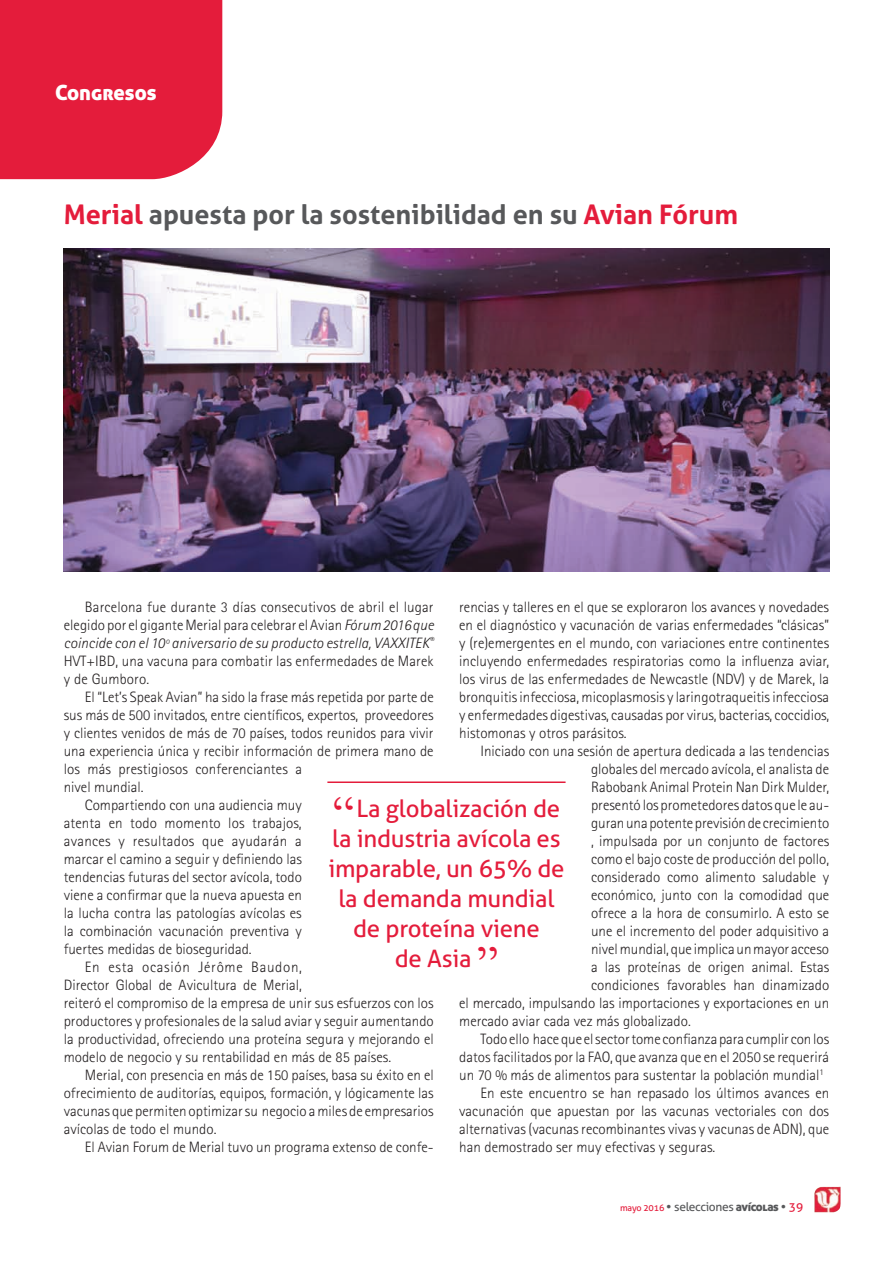
<style>
.page{position:relative;width:893px;height:1263px;background:#fff}
.page>*{position:absolute;margin:0;border:0;box-sizing:border-box;transform-origin:0 0}
.t1{font:55.5px "Times New Roman";color:#e41c3b;scale:.87 1}
.t2{font:700 27px "Aller";color:#57585a}
.t3{font:24px "Aller";letter-spacing:-.01em;color:#e41c3b}
.t4{font:21px "Aller Display";color:#fff}
.t5{font:300 15px/18px "Rotis Sans Serif";color:#231f20;text-align:justify}
.t6{font:300 15px "Rotis Sans Serif";letter-spacing:.02em;color:#231f20}
.t7{font:300 15px "Rotis Sans Serif";letter-spacing:.045em;color:#231f20}
.t8{font:12px "Aller";letter-spacing:-.03em;color:#57585a}
.s1{color:#e41c3b}
.s2{font-style:italic}
.s3{font-size:9px;color:#e41c3b}
.s4{font-weight:700}
.s5{font-family:"Aller Display"}
</style>
<div class="page">
<img style="left:814px;top:1186px;width:27px;height:26px">
<img style="left:64px;top:249px;width:765px;height:323px">
<hr style="left:327px;top:781px;width:239px;height:2px;background:#e41c3b">
<div style="left:0;top:0;width:222px;height:179px;background:#e41c3b"></div>
<h3 class="t4" style="left:55px;top:79px;width:103px">Congresos</h3>
<h2 class="t2" style="left:64px;top:198px;width:676px"><span class="s1">Merial</span> apuesta por la sostenibilidad en su <span class="s1">Avian Fórum</span></h2>
<p class="t5" style="left:64px;top:598px;width:372px;text-indent:21px">Barcelona fue durante 3 días consecutivos de abril el lugar elegido por el gigante Merial para celebrar el Avian <span class="s2">Fórum 2016 que coincide con el 10º aniversario de su producto estrella, VAXXITEK</span><sup>® </sup>HVT+IBD, una vacuna para combatir las enfermedades de Marek y de Gumboro.</p>
<p class="t5" style="left:85px;top:688px;width:350px">El “Let’s Speak Avian” ha sido la frase más repetida por parte de</p>
<p class="t5" style="left:64px;top:706px;width:372px">sus más de 500 invitados, entre científicos, expertos, proveedores</p>
<p class="t5" style="left:64px;top:724px;width:371px">y clientes venidos de más de 70 países, todos reunidos para vivir</p>
<p class="t5" style="left:64px;top:742px;width:371px">una experiencia única y recibir información de primera mano de</p>
<p class="t5" style="left:64px;top:760px;width:240px">los más prestigiosos conferenciantes a</p>
<p class="t5" style="left:64px;top:778px;width:81px">nivel mundial.</p>
<p class="t5" style="left:85px;top:796px;width:218px">Compartiendo con una audiencia muy</p>
<p class="t5" style="left:64px;top:814px;width:239px">atenta en todo momento los trabajos,</p>
<p class="t6" style="left:64px;top:832px;width:239px">avances y resultados que ayudarán a</p>
<p class="t5" style="left:64px;top:850px;width:240px">marcar el camino a seguir y definiendo las</p>
<p class="t5" style="left:64px;top:868px;width:240px">tendencias futuras del sector avícola, todo</p>
<p class="t5" style="left:64px;top:886px;width:240px">viene a confirmar que la nueva apuesta en</p>
<p class="t5" style="left:64px;top:904px;width:240px">la lucha contra las patologías avícolas es</p>
<p class="t5" style="left:64px;top:922px;width:240px">la combinación vacunación preventiva y</p>
<p class="t5" style="left:64px;top:940px;width:189px">fuertes medidas de bioseguridad.</p>
<p class="t7" style="left:85px;top:958px;width:219px">En esta ocasión Jérôme Baudon,</p>
<p class="t5" style="left:64px;top:976px;width:240px">Director Global de Avicultura de Merial,</p>
<p class="t5" style="left:64px;top:994px;width:371px">reiteró el compromiso de la empresa de unir sus esfuerzos con los</p>
<p class="t5" style="left:64px;top:1012px;width:371px">productores y profesionales de la salud aviar y seguir aumentando</p>
<p class="t5" style="left:64px;top:1030px;width:371px">la productividad, ofreciendo una proteína segura y mejorando el</p>
<p class="t5" style="left:64px;top:1048px;width:329px">modelo de negocio y su rentabilidad en más de 85 países.</p>
<p class="t5" style="left:85px;top:1066px;width:350px">Merial, con presencia en más de 150 países, basa su éxito en el</p>
<p class="t5" style="left:64px;top:1084px;width:371px">ofrecimiento de auditorías, equipos, formación, y lógicamente las</p>
<p class="t5" style="left:64px;top:1102px;width:371px">vacunas que permiten optimizar su negocio a miles de empresarios</p>
<p class="t5" style="left:64px;top:1120px;width:154px">avícolas de todo el mundo.</p>
<p class="t5" style="left:85px;top:1138px;width:350px">El Avian Forum de Merial tuvo un programa extenso de confe-</p>
<p class="t5" style="left:459px;top:598px;width:371px">rencias y talleres en el que se exploraron los avances y novedades en el diagnóstico y vacunación de varias enfermedades “clásicas” y (re)emergentes en el mundo, con variaciones entre continentes incluyendo enfermedades respiratorias como la influenza aviar, los virus de las enfermedades de Newcastle (NDV) y de Marek, la bronquitis infecciosa, micoplasmosis y laringotraqueitis infecciosa y enfermedades digestivas, causadas por virus, bacterias, coccidios, histomonas y otros parásitos.</p>
<p class="t5" style="left:480px;top:742px;width:350px">Iniciado con una sesión de apertura dedicada a las tendencias</p>
<p class="t5" style="left:591px;top:760px;width:240px">globales del mercado avícola, el analista de</p>
<p class="t5" style="left:591px;top:778px;width:240px">Rabobank Animal Protein Nan Dirk Mulder,</p>
<p class="t5" style="left:591px;top:796px;width:240px">presentó los prometedores datos que le au-</p>
<p class="t5" style="left:591px;top:814px;width:240px">guran una potente previsión de crecimiento</p>
<p class="t5" style="left:591px;top:832px;width:240px">, impulsada por un conjunto de factores</p>
<p class="t5" style="left:591px;top:850px;width:240px">como el bajo coste de producción del pollo,</p>
<p class="t5" style="left:591px;top:868px;width:240px">considerado como alimento saludable y</p>
<p class="t5" style="left:591px;top:886px;width:240px">económico, junto con la comodidad que</p>
<p class="t5" style="left:591px;top:904px;width:240px">ofrece a la hora de consumirlo. A esto se</p>
<p class="t5" style="left:591px;top:922px;width:240px">une el incremento del poder adquisitivo a</p>
<p class="t5" style="left:591px;top:940px;width:239px">nivel mundial, que implica un mayor acceso</p>
<p class="t5" style="left:591px;top:958px;width:240px">a las proteínas de origen animal. Estas</p>
<p class="t5" style="left:591px;top:976px;width:240px">condiciones favorables han dinamizado</p>
<p class="t5" style="left:459px;top:994px;width:371px">el mercado, impulsando las importaciones y exportaciones en un</p>
<p class="t5" style="left:459px;top:1012px;width:233px">mercado aviar cada vez más globalizado.</p>
<p class="t5" style="left:480px;top:1030px;width:350px">Todo ello hace que el sector tome confianza para cumplir con los</p>
<p class="t5" style="left:459px;top:1048px;width:371px">datos facilitados por la FAO, que avanza que en el 2050 se requerirá</p>
<p class="t5" style="left:459px;top:1066px;width:366px">un 70 % más de alimentos para sustentar la población mundial<sup>1</sup></p>
<p class="t5" style="left:480px;top:1084px;width:350px">En este encuentro se han repasado los últimos avances en</p>
<p class="t5" style="left:459px;top:1102px;width:371px">vacunación que apuestan por las vacunas vectoriales con dos</p>
<p class="t5" style="left:459px;top:1120px;width:371px">alternativas (vacunas recombinantes vivas y vacunas de ADN), que</p>
<p class="t5" style="left:459px;top:1138px;width:258px">han demostrado ser muy efectivas y seguras.</p>
<h1 class="t1" style="left:333px;top:779px;width:26px">“</h1>
<h3 class="t3" style="left:357px;top:794px;width:205px">La globalización de</h3>
<h3 class="t3" style="left:332px;top:824px;width:230px">la industria avícola es</h3>
<h3 class="t3" style="left:328px;top:854px;width:238px">imparable, un 65% de</h3>
<h3 class="t3" style="left:338px;top:884px;width:218px">la demanda mundial</h3>
<h3 class="t3" style="left:353px;top:914px;width:188px">de proteína viene</h3>
<h3 class="t3" style="left:395px;top:944px;width:78px">de Asia</h3>
<h1 class="t1" style="left:477px;top:929px;width:26px">”</h1>
<p class="t8" style="left:620px;top:1200px;width:185px"><span class="s3">mayo 2016</span> <span class="s4">•</span> selecciones <span class="s5">avícolas</span> <span class="s4">•</span> <span class="s1">39</span></p>
</div>
